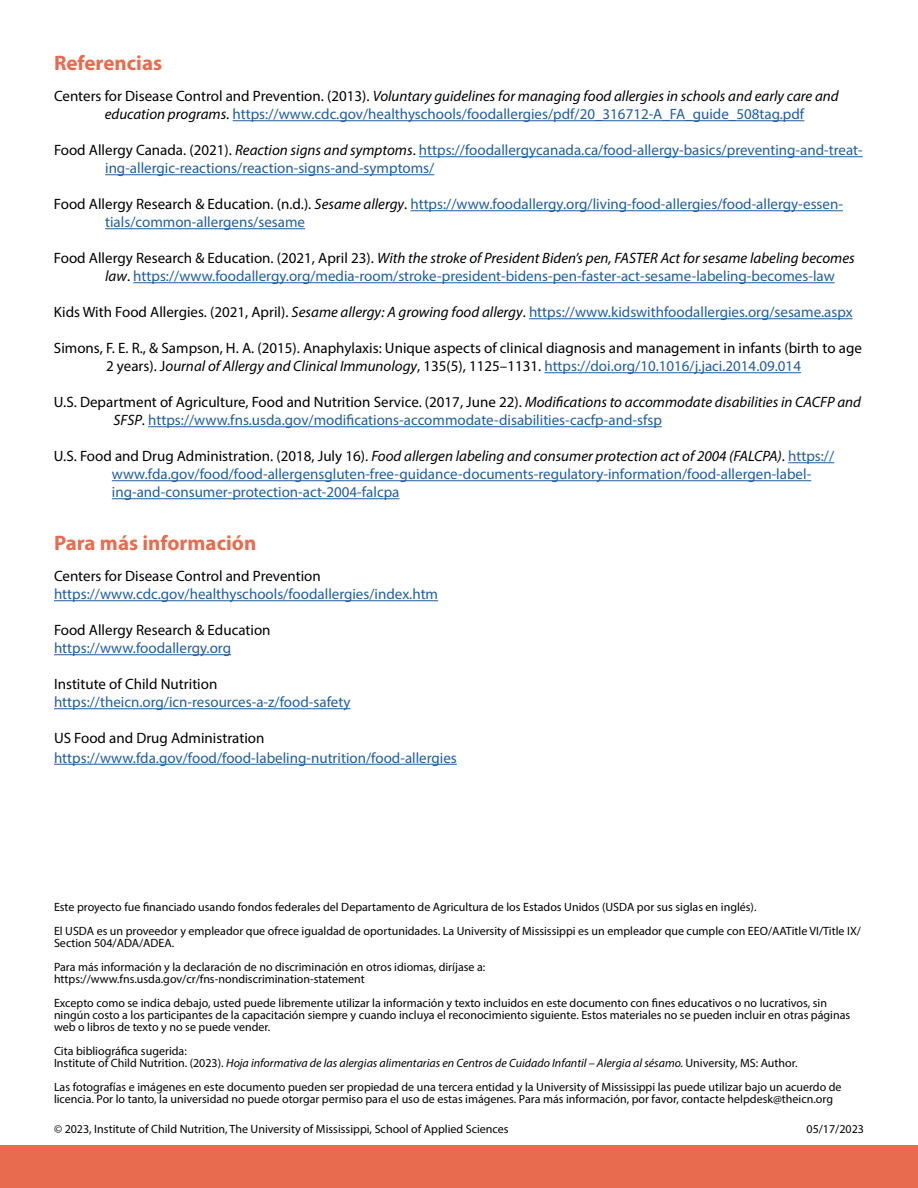
<style>
.page{position:relative;width:918px;height:1188px;background:#fff}
.page>*{position:absolute;margin:0;border:0;box-sizing:border-box;transform-origin:0 0}
.t1{font:700 21px "Myriad Pro";color:#e86b4f}
.t2{font:15px/18px "Myriad Pro";color:#215e9e}
.t3{font:15px/18px "Myriad Pro";color:#000;text-align:center}
.t4{font:italic 15px/18px "Myriad Pro";color:#000}
.t5{font:12px/24px "Myriad Pro";color:#000}
.t6{font:italic 12px/12px "Myriad Pro";color:#000}
.s1{font-style:normal}
.s2{font-style:normal;color:#215e9e}
.s3{color:#000}
.s4{font-style:italic;color:#000}
.s5{font-style:italic}
.s6{color:#215e9e}
</style>
<div class="page">
<hr style="left:233px;top:120px;width:571px;height:1px;background:#215e9e">
<hr style="left:419px;top:156px;width:444px;height:1px;background:#215e9e">
<hr style="left:105px;top:174px;width:329px;height:1px;background:#215e9e">
<hr style="left:410px;top:210px;width:433px;height:1px;background:#215e9e">
<hr style="left:105px;top:228px;width:200px;height:1px;background:#215e9e">
<hr style="left:133px;top:282px;width:702px;height:1px;background:#215e9e">
<hr style="left:529px;top:318px;width:324px;height:1px;background:#215e9e">
<hr style="left:544px;top:372px;width:257px;height:1px;background:#215e9e">
<hr style="left:148px;top:426px;width:514px;height:1px;background:#215e9e">
<hr style="left:788px;top:462px;width:46px;height:1px;background:#215e9e">
<hr style="left:112px;top:480px;width:699px;height:1px;background:#215e9e">
<hr style="left:112px;top:498px;width:288px;height:1px;background:#215e9e">
<hr style="left:54px;top:600px;width:384px;height:1px;background:#215e9e">
<hr style="left:54px;top:654px;width:177px;height:1px;background:#215e9e">
<hr style="left:54px;top:708px;width:297px;height:1px;background:#215e9e">
<hr style="left:54px;top:764px;width:403px;height:1px;background:#215e9e">
<div style="left:0;top:1145px;width:918px;height:43px;background:#e86b4f"></div>
<h1 class="t1" style="left:54px;top:49px;width:110px">Referencias</h1>
<p class="t4" style="left:105px;top:87px;width:736px;text-indent:-51px"><span class="s1">Centers for Disease Control and Prevention. (2013).</span> Voluntary guidelines for managing food allergies in schools and early care and education programs<span class="s1">.</span> <span class="s2">https://www.cdc.gov/healthyschools/foodallergies/pdf/20_316712-A_FA_guide_508tag.pdf</span></p>
<p class="t2" style="left:105px;top:141px;width:759px;text-indent:-51px"><span class="s3">Food Allergy Canada. (2021).</span> <span class="s4">Reaction signs and symptoms</span><span class="s3">.</span> https://foodallergycanada.ca/food-allergy-basics/preventing-and-treat&shy;ing-allergic-reactions/reaction-signs-and-symptoms/</p>
<p class="t2" style="left:105px;top:195px;width:739px;text-indent:-51px"><span class="s3">Food Allergy Research &amp; Education. (n.d.).</span> <span class="s4">Sesame allergy</span><span class="s3">.</span> https://www.foodallergy.org/living-food-allergies/food-allergy-essen&shy;tials/common-allergens/sesame</p>
<p class="t2" style="left:105px;top:249px;width:751px;text-indent:-51px"><span class="s3">Food Allergy Research &amp; Education. (2021, April 23).</span> <span class="s4">With the stroke of President Biden’s pen, FASTER Act for sesame labeling becomes law</span><span class="s3">.</span> https://www.foodallergy.org/media-room/stroke-president-bidens-pen-faster-act-sesame-labeling-becomes-law</p>
<p class="t2" style="left:54px;top:303px;width:800px"><span class="s3">Kids With Food Allergies. (2021, April).</span> <span class="s4">Sesame allergy: A growing food allergy</span><span class="s3">.</span> https://www.kidswithfoodallergies.org/sesame.aspx</p>
<p class="t3" style="left:54px;top:339px;width:809px">Simons, F. E. R., &amp; Sampson, H. A. (2015). Anaphylaxis: Unique aspects of clinical diagnosis and management in infants (birth to age<br>2 years). J<span class="s5">ournal of Allergy and Clinical Immunology</span>, 135(5), 1125–1131. <span class="s6">https://doi.org/10.1016/j.jaci.2014.09.014</span></p>
<p class="t2" style="left:113px;top:393px;width:749px;text-indent:-59px"><span class="s3">U.S. Department of Agriculture, Food and Nutrition Service. (2017, June 22).</span> <span class="s4">Modifications to accommodate disabilities in CACFP and<br>SFSP</span><span class="s3">.</span> https://www.fns.usda.gov/modifications-accommodate-disabilities-cacfp-and-sfsp</p>
<p class="t2" style="left:112px;top:447px;width:724px;text-indent:-58px"><span class="s3">U.S. Food and Drug Administration. (2018, July 16).</span> <span class="s4">Food allergen labeling and consumer protection act of 2004 (FALCPA)</span><span class="s3">.</span> https:// www.fda.gov/food/food-allergensgluten-free-guidance-documents-regulatory-information/food-allergen-label&shy;ing-and-consumer-protection-act-2004-falcpa</p>
<h1 class="t1" style="left:54px;top:529px;width:204px">Para más información</h1>
<p class="t3" style="left:54px;top:567px;width:268px">Centers for Disease Control and Prevention</p>
<p class="t2" style="left:54px;top:585px;width:386px">https://www.cdc.gov/healthyschools/foodallergies/index.htm</p>
<p class="t3" style="left:54px;top:621px;width:218px">Food Allergy Research &amp; Education</p>
<p class="t2" style="left:54px;top:639px;width:179px">https://www.foodallergy.org</p>
<p class="t3" style="left:54px;top:675px;width:165px">Institute of Child Nutrition</p>
<p class="t2" style="left:54px;top:693px;width:298px">https://theicn.org/icn-resources-a-z/food-safety</p>
<p class="t3" style="left:54px;top:729px;width:212px">US Food and Drug Administration</p>
<p class="t2" style="left:54px;top:748px;width:404px">https://www.fda.gov/food/food-labeling-nutrition/food-allergies</p>
<p class="t5" style="left:54px;top:895px;width:808px">Este proyecto fue financiado usando fondos federales del Departamento de Agricultura de los Estados Unidos (USDA por sus siglas en inglés).<br>El USDA es un proveedor y empleador que ofrece igualdad de oportunidades. La University of Mississippi es un empleador que cumple con EEO/AATitle VI/Title IX/</p>
<p class="t5" style="left:54px;top:931px;width:433px">Section 504/ADA/ADEA.<br>Para más información y la declaración de no discriminación en otros idiomas, diríjase a:</p>
<p class="t5" style="left:54px;top:967px;width:775px">https://www.fns.usda.gov/cr/fns-nondiscrimination-statement<br>Excepto como se indica debajo, usted puede libremente utilizar la información y texto incluidos en este documento con fines educativos o no lucrativos, sin</p>
<p class="t5" style="left:54px;top:1009px;width:798px;line-height:12px">ningún costo a los participantes de la capacitación siempre y cuando incluya el reconocimiento siguiente. Estos materiales no se pueden incluir en otras páginas web o libros de texto y no se puede vender.</p>
<p class="t6" style="left:54px;top:1045px;width:745px"><span class="s1">Cita bibliográfica sugerida:<br>Institute of Child Nutrition. (2023).</span> Hoja informativa de las alergias alimentarias en Centros de Cuidado Infantil – Alergia al sésamo. <span class="s1">University, MS: Author.</span></p>
<p class="t5" style="left:54px;top:1081px;width:789px;line-height:12px">Las fotografías e imágenes en este documento pueden ser propiedad de una tercera entidad y la University of Mississippi las puede utilizar bajo un acuerdo de licencia. Por lo tanto, la universidad no puede otorgar permiso para el uso de estas imágenes. Para más información, por favor, contacte helpdesk@theicn.org</p>
<p class="t5" style="left:54px;top:1117px;width:456px">© 2023, Institute of Child Nutrition, The University of Mississippi, School of Applied Sciences</p>
<p class="t5" style="left:807px;top:1117px;width:59px">05/17/2023</p>
</div>
